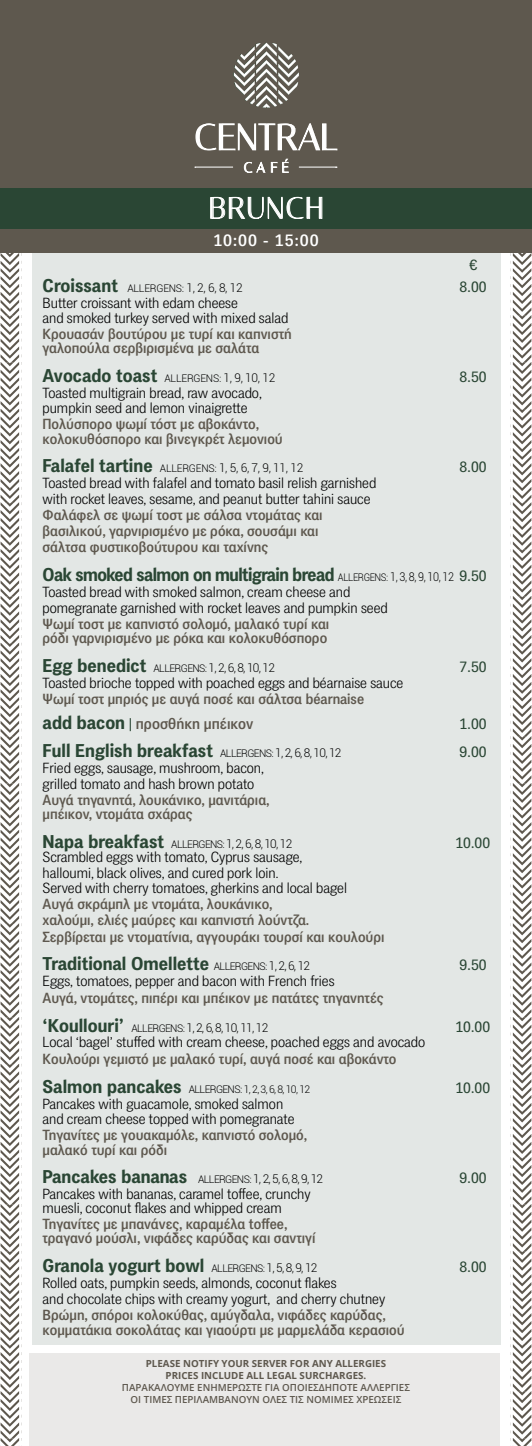
<style>
.page{position:relative;width:532px;height:1446px;background:#fff}
.page>*{position:absolute;margin:0;border:0;box-sizing:border-box;transform-origin:0 0}
.t1{font:30px "Italiana";letter-spacing:.05em;color:#fff}
.t2{font:700 18px "PF Das Grotesk Pro";color:#2a4634}
.t3{font:700 18px "PF Das Grotesk Pro";letter-spacing:-.03em;color:#2a4634}
.t4{font:500 16.5px "PF Das Grotesk Pro";letter-spacing:.06em;color:#fff}
.t5{font:15px "PF Das Grotesk Pro";color:#2a4634}
.t6{font:500 15px "PF Das Grotesk Pro";color:#5e584e}
.t7{font:300 14.25px/15.9px "PF Das Grotesk Pro";color:#000}
.t8{font:500 14.25px/14.4px "PF Das Grotesk Pro";color:#5e584e}
.t9{font:300 12px "Roboto";letter-spacing:-.06em;color:#000}
.t10{font:300 10.5px "Roboto";letter-spacing:-.06em;color:#000}
.t11{font:300 10.5px "Roboto";letter-spacing:-.025em;color:#000}
.t12{font:600 9.75px/12px "Open Sans";color:#5e584e;text-align:center}
.t13{font:700 9.75px/12px "Open Sans";color:#5e584e;text-align:center}
.s1{font-family:"PF Das Grotesk Pro";font-weight:700;font-size:18px;color:#2a4634}
.s2{font-size:12px}
.s3{font-family:"Roboto";font-weight:300;font-size:10.5px;color:#000}
.s4{font-family:"Roboto";font-weight:300;font-size:12px;color:#000}
.s5{font-size:10.5px}
.s6{font-weight:400;font-size:15px}
.s7{font-weight:700;font-size:18px;color:#2a4634}
.s8{font-weight:400;color:#2a4634}
</style>
<div class="page">
<div style="left:30px;top:1353px;width:470px;height:93px;background:#eae9e8"></div>
<div style="left:32px;top:163px;width:468px;height:1182px;background:#e3e7e5"></div>
<svg style="left:510px;top:253px;width:21px;height:1193px"></svg>
<svg style="left:1px;top:253px;width:21px;height:1193px"></svg>
<div style="left:0;top:175px;width:531px;height:57px;background:#2a4634"></div>
<div style="left:0;top:229px;width:531px;height:24px;background:#5e584e"></div>
<svg style="left:210px;top:197px;width:112px;height:22px"></svg>
<div style="left:0;top:0;width:531px;height:187px;background:#5e584e"></div>
<svg style="left:233px;top:43px;width:66px;height:65px"></svg>
<svg style="left:194px;top:123px;width:144px;height:50px"></svg>
<h1 class="t1" style="left:208px;top:190px;width:116px">BRUNCH</h1>
<p class="t4" style="left:213px;top:230px;width:107px">10:00 - 15:00</p>
<p class="t5" style="left:469px;top:256px;width:9px">€</p>
<p class="t11" style="left:43px;top:281px;width:202px"><span class="s1">Croissant</span> ALLERGENS: <span class="s2">1, 2, 6, 8, 12</span></p>
<p class="t5" style="left:459px;top:277px;width:28px">8.00</p>
<p class="t7" style="left:43px;top:295px;width:247px">Butter croissant with edam cheese<br>and smoked turkey served with mixed salad</p>
<p class="t8" style="left:43px;top:327px;width:250px;line-height:13.6px">Κρουασάν βουτύρου με τυρί και καπνιστή γαλοπούλα σερβιρισμένα με σαλάτα</p>
<p class="t2" style="left:43px;top:364px;width:234px">Avocado toast <span class="s3">ALLERGENS:</span> <span class="s4">1, 9, 10, 12</span></p>
<p class="t5" style="left:459px;top:367px;width:28px">8.50</p>
<p class="t7" style="left:43px;top:385px;width:221px">Toasted multigrain bread, raw avocado, pumpkin seed and lemon vinaigrette</p>
<p class="t8" style="left:43px;top:417px;width:241px">Πολύσπορο ψωμί τόστ με αβοκάντο, κολοκυθόσπορο και βινεγκρέτ λεμονιού</p>
<p class="t9" style="left:43px;top:460px;width:262px"><span class="s1">Falafel tartine</span> <span class="s5">ALLERGENS:</span> 1, 5, 6, 7, 9, 11, 12</p>
<p class="t5" style="left:459px;top:458px;width:28px">8.00</p>
<p class="t7" style="left:43px;top:475px;width:335px">Toasted bread with falafel and tomato basil relish garnished with rocket leaves, sesame, and peanut butter tahini sauce</p>
<p class="t8" style="left:43px;top:507px;width:281px;line-height:16.2px">Φαλάφελ σε ψωμί τοστ με σάλσα ντομάτας και βασιλικού, γαρνιρισμένο με ρόκα, σουσάμι και σάλτσα φυστικοβούτυρου και ταχίνης</p>
<p class="t3" style="left:43px;top:563px;width:445px">Oak smoked salmon on multigrain bread <span class="s3">ALLERGENS:</span> <span class="s4">1, 3, 8, 9, 10, 12</span> <span class="s6">9.50</span></p>
<p class="t7" style="left:43px;top:584px;width:346px">Toasted bread with smoked salmon, cream cheese and pomegranate garnished with rocket leaves and pumpkin seed</p>
<p class="t8" style="left:43px;top:616px;width:288px">Ψωμί τοστ με καπνιστό σολομό, μαλακό τυρί και ρόδι γαρνιρισμένο με ρόκα και κολοκυθόσπορο</p>
<p class="t9" style="left:43px;top:659px;width:234px"><span class="s1">Egg benedict</span> <span class="s5">ALLERGENS:</span> 1, 2, 6, 8, 10, 12</p>
<p class="t5" style="left:459px;top:657px;width:28px">7.50</p>
<p class="t7" style="left:43px;top:675px;width:362px">Toasted brioche topped with poached eggs and béarnaise sauce</p>
<p class="t8" style="left:43px;top:692px;width:323px">Ψωμί τοστ μπριός με αυγά ποσέ και σάλτσα béarnaise</p>
<p class="t6" style="left:43px;top:714px;width:212px"><span class="s7">add bacon</span> <span class="s8">|</span> προσθήκη μπέικον</p>
<p class="t5" style="left:459px;top:714px;width:28px">1.00</p>
<p class="t2" style="left:43px;top:739px;width:300px">Full English breakfast <span class="s3">ALLERGENS:</span> <span class="s4">1, 2, 6, 8, 10, 12</span></p>
<p class="t5" style="left:459px;top:743px;width:28px">9.00</p>
<p class="t7" style="left:43px;top:760px;width:223px">Fried eggs, sausage, mushroom, bacon, grilled tomato and hash brown potato</p>
<p class="t8" style="left:43px;top:793px;width:228px">Αυγά τηγανητά, λουκάνικο, μανιτάρια, μπέικον, ντομάτα σχάρας</p>
<p class="t2" style="left:43px;top:830px;width:251px">Napa breakfast <span class="s3">ALLERGENS:</span> <span class="s4">1, 2, 6, 8, 10, 12</span></p>
<p class="t5" style="left:455px;top:834px;width:36px">10.00</p>
<p class="t7" style="left:43px;top:849px;width:306px">Scrambled eggs with tomato, Cyprus sausage, halloumi, black olives, and cured pork loin.<br>Served with cherry tomatoes, gherkins and local bagel</p>
<p class="t8" style="left:43px;top:896px;width:343px;line-height:16.2px">Αυγά σκράμπλ με ντομάτα, λουκάνικο,<br>χαλούμι, ελιές μαύρες και καπνιστή λούντζα.<br>Σερβίρεται με ντοματίνια, αγγουράκι τουρσί και κουλούρι</p>
<p class="t2" style="left:43px;top:952px;width:269px">Traditional Omellette <span class="s3">ALLERGENS:</span> <span class="s4">1, 2, 6, 12</span></p>
<p class="t5" style="left:459px;top:956px;width:28px">9.50</p>
<p class="t7" style="left:43px;top:973px;width:293px">Eggs, tomatoes, pepper and bacon with French fries</p>
<p class="t8" style="left:43px;top:991px;width:342px">Αυγά, ντομάτες, πιπέρι και μπέικον με πατάτες τηγανητές</p>
<p class="t9" style="left:43px;top:1019px;width:227px"><span class="s1">‘Koullouri’</span> <span class="s5">ALLERGENS:</span> 1, 2, 6, 8, 10, 11, 12</p>
<p class="t5" style="left:455px;top:1017px;width:36px">10.00</p>
<p class="t7" style="left:43px;top:1034px;width:384px">Local ‘bagel’ stuffed with cream cheese, poached eggs and avocado</p>
<p class="t8" style="left:43px;top:1052px;width:355px">Κουλούρι γεμιστό με μαλακό τυρί, αυγά ποσέ και αβοκάντο</p>
<p class="t10" style="left:43px;top:1082px;width:269px"><span class="s1">Salmon pancakes</span> ALLERGENS: 1, 2, 3, 6, 8, 10, 12</p>
<p class="t5" style="left:455px;top:1078px;width:36px">10.00</p>
<p class="t7" style="left:43px;top:1096px;width:253px">Pancakes with guacamole, smoked salmon and cream cheese topped with pomegranate</p>
<p class="t8" style="left:43px;top:1128px;width:266px">Τηγανίτες με γουακαμόλε, καπνιστό σολομό, μαλακό τυρί και ρόδι</p>
<p class="t2" style="left:43px;top:1165px;width:282px">Pancakes bananas <span class="s3">ALLERGENS:</span> <span class="s4">1, 2, 5, 6, 8, 9, 12</span></p>
<p class="t5" style="left:459px;top:1169px;width:28px">9.00</p>
<p class="t7" style="left:43px;top:1187px;width:269px;line-height:13.6px">Pancakes with bananas, caramel toffee, crunchy muesli, coconut flakes and whipped cream</p>
<p class="t8" style="left:43px;top:1216px;width:274px">Τηγανίτες με μπανάνες, καραμέλα toffee, τραγανό μούσλι, νιφάδες καρύδας και σαντιγί</p>
<p class="t2" style="left:43px;top:1254px;width:276px">Granola yogurt bowl <span class="s3">ALLERGENS:</span> <span class="s4">1, 5, 8, 9, 12</span></p>
<p class="t5" style="left:459px;top:1258px;width:28px">8.00</p>
<p class="t7" style="left:43px;top:1275px;width:344px">Rolled oats, pumpkin seeds, almonds, coconut flakes<br>and chocolate chips with creamy yogurt, and cherry chutney</p>
<p class="t8" style="left:43px;top:1306px;width:363px;line-height:15.9px">Βρώμη, σπόροι κολοκύθας, αμύγδαλα, νιφάδες καρύδας, κομματάκια σοκολάτας και γιαούρτι με μαρμελάδα κερασιού</p>
<p class="t13" style="left:146px;top:1357px;width:242px">PLEASE NOTIFY YOUR SERVER FOR ANY ALLERGIES<br>PRICES INCLUDE ALL LEGAL SURCHARGES.</p>
<p class="t12" style="left:122px;top:1381px;width:289px">ΠΑΡΑΚΑΛΟΎΜΕ ΕΝΗΜΕΡΏΣΤΕ ΓΙΑ ΟΠΟΙΕΣΔΉ ΠΟΤΕ ΑΛΛΕΡΓΊ ΕΣ<br>ΟΙ ΤΙΜΈΣ ΠΕΡΙΛΑΜΒΆΝΟΥΝ ΌΛΕΣ ΤΙΣ ΝΌΜΙΜΕΣ ΧΡΕΏΣΕΙΣ</p>
</div>
